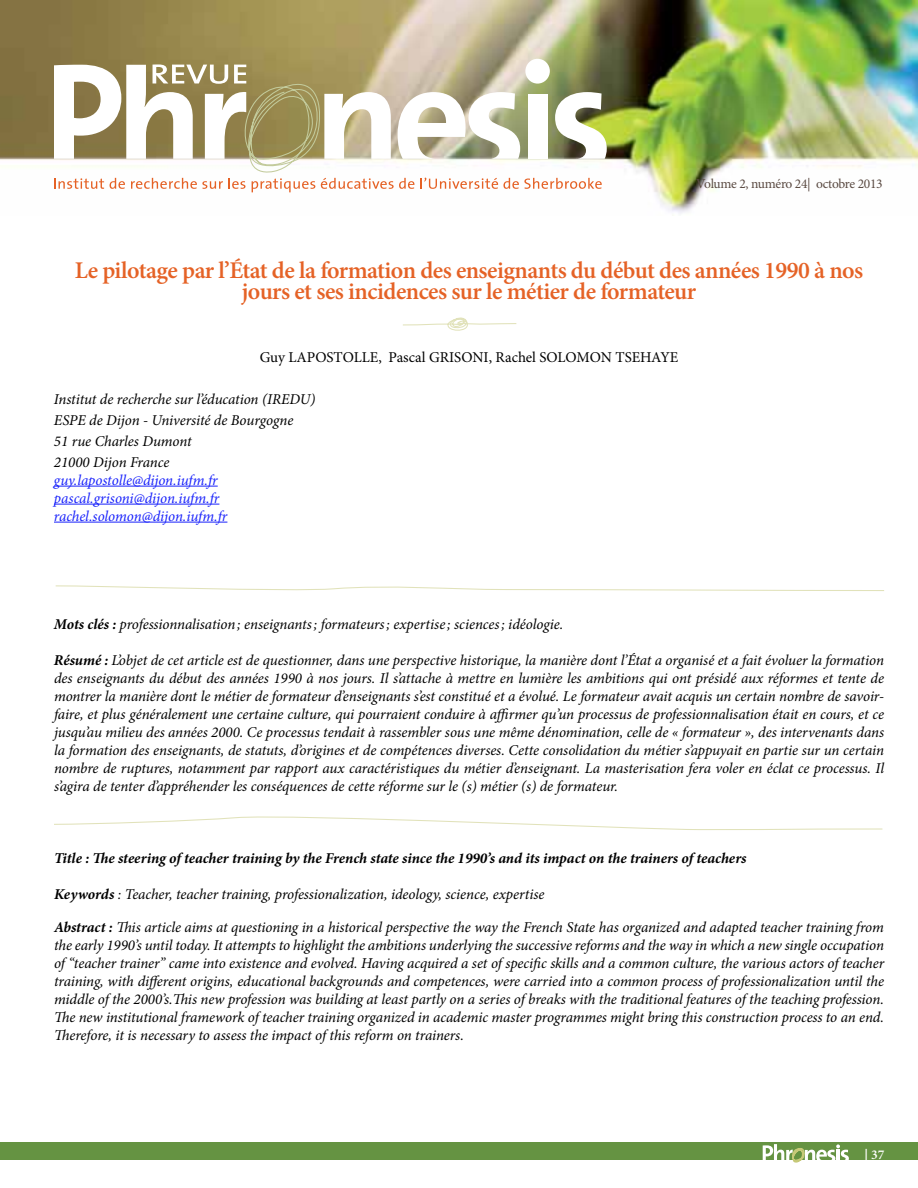
<style>
.page{position:relative;width:918px;height:1188px;background:#fff}
.page>*{position:absolute;margin:0;border:0;box-sizing:border-box;transform-origin:0 0}
.t1{font:600 24px/21px "Minion Pro";letter-spacing:-.02em;color:#e56226;text-align:center}
.t2{font:italic 15px/18px "Minion Pro";letter-spacing:-.005em;color:#000;text-align:justify}
.t3{font:italic 700 15px "Minion Pro";letter-spacing:-.005em;color:#000}
.t4{font:italic 15px/18px "Minion Pro";letter-spacing:-.01em;color:#1922fb}
.t5{font:15px "Minion Pro";color:#000}
.t6{font:13.5px "Minion Pro";letter-spacing:-.025em;color:#5a4a42}
.t7{font:600 13.5px "Minion Pro";color:#fff}
.s1{font-weight:700}
</style>
<div class="page">
<div style="left:0;top:1143px;width:918px;height:17px;background:#659342"></div>
<svg style="left:763px;top:1144px;width:86px;height:19px"></svg>
<img style="left:0;top:0;width:918px;height:214px">
<div style="left:525px;top:59px;width:25px;height:25px;background:#fff;border-radius:50%"></div>
<svg style="left:54px;top:64px;width:553px;height:128px"></svg>
<hr style="left:54px;top:486px;width:164px;height:1px;background:#1922fb">
<hr style="left:54px;top:504px;width:165px;height:1px;background:#1922fb">
<hr style="left:54px;top:522px;width:173px;height:1px;background:#1922fb">
<svg style="left:55px;top:585px;width:829px;height:6px"></svg>
<svg style="left:54px;top:816px;width:829px;height:14px"></svg>
<svg style="left:403px;top:317px;width:114px;height:14px"></svg>
<p class="t6" style="left:696px;top:175px;width:188px">Volume 2, numéro 24| octobre 2013</p>
<h1 class="t1" style="left:75px;top:259px;width:790px">Le pilotage par l’État de la formation des enseignants du début des années 1990 à nos jours et ses incidences sur le métier de formateur</h1>
<p class="t5" style="left:260px;top:347px;width:420px">Guy LAPOSTOLLE, Pascal GRISONI, Rachel SOLOMON TSEHAYE</p>
<p class="t2" style="left:54px;top:388px;width:263px;line-height:21px;text-align:left">Institut de recherche sur l’éducation (IREDU)<br>ESPE de Dijon - Université de Bourgogne<br>51 rue Charles Dumont<br>21000 Dijon France</p>
<p class="t4" style="left:54px;top:471px;width:175px">guy.lapostolle@dijon.iufm.fr pascal.grisoni@dijon.iufm.fr rachel.solomon@dijon.iufm.fr</p>
<p class="t2" style="left:54px;top:615px;width:511px"><span class="s1">Mots clés :</span> professionnalisation; enseignants; formateurs; expertise ; sciences; idéologie.</p>
<p class="t2" style="left:54px;top:651px;width:832px"><span class="s1">Résumé :</span> L’objet de cet article est de questionner, dans une perspective historique, la manière dont l’État a organisé et a fait évoluer la formation des enseignants du début des années 1990 à nos jours. Il s’attache à mettre en lumière les ambitions qui ont présidé aux réformes et tente de montrer la manière dont le métier de formateur d’enseignants s’est constitué et a évolué. Le formateur avait acquis un certain nombre de savoir&shy;faire, et plus généralement une certaine culture, qui pourraient conduire à affirmer qu’un processus de professionnalisation était en cours, et ce jusqu’au milieu des années 2000. Ce processus tendait à rassembler sous une même dénomination, celle de « formateur », des intervenants dans la formation des enseignants, de statuts, d’origines et de compétences diverses. Cette consolidation du métier s’appuyait en partie sur un certain nombre de ruptures, notamment par rapport aux caractéristiques du métier d’enseignant. La masterisation fera voler en éclat ce processus. Il s’agira de tenter d’appréhender les conséquences de cette réforme sur le (s) métier (s) de formateur.</p>
<p class="t3" style="left:54px;top:847px;width:694px">Title : The steering of teacher training by the French state since the 1990’s and its impact on the trainers of teachers</p>
<p class="t2" style="left:54px;top:885px;width:492px"><span class="s1">Keywords</span> : Teacher, teacher training, professionalization, ideology, science, expertise</p>
<p class="t2" style="left:54px;top:918px;width:832px"><span class="s1">Abstract :</span> This article aims at questioning in a historical perspective the way the French State has organized and adapted teacher training from the early 1990’s until today. It attempts to highlight the ambitions underlying the successive reforms and the way in which a new single occupation of “teacher trainer” came into existence and evolved. Having acquired a set of specific skills and a common culture, the various actors of teacher training, with different origins, educational backgrounds and competences, were carried into a common process of professionalization until the middle of the 2000’s.This new profession was building at least partly on a series of breaks with the traditional features of the teaching profession.<br>The new institutional framework of teacher training organized in academic master programmes might bring this construction process to an end.<br>Therefore, it is necessary to assess the impact of this reform on trainers.</p>
<p class="t7" style="left:865px;top:1145px;width:21px"><span class="s1">|</span> 37</p>
</div>
